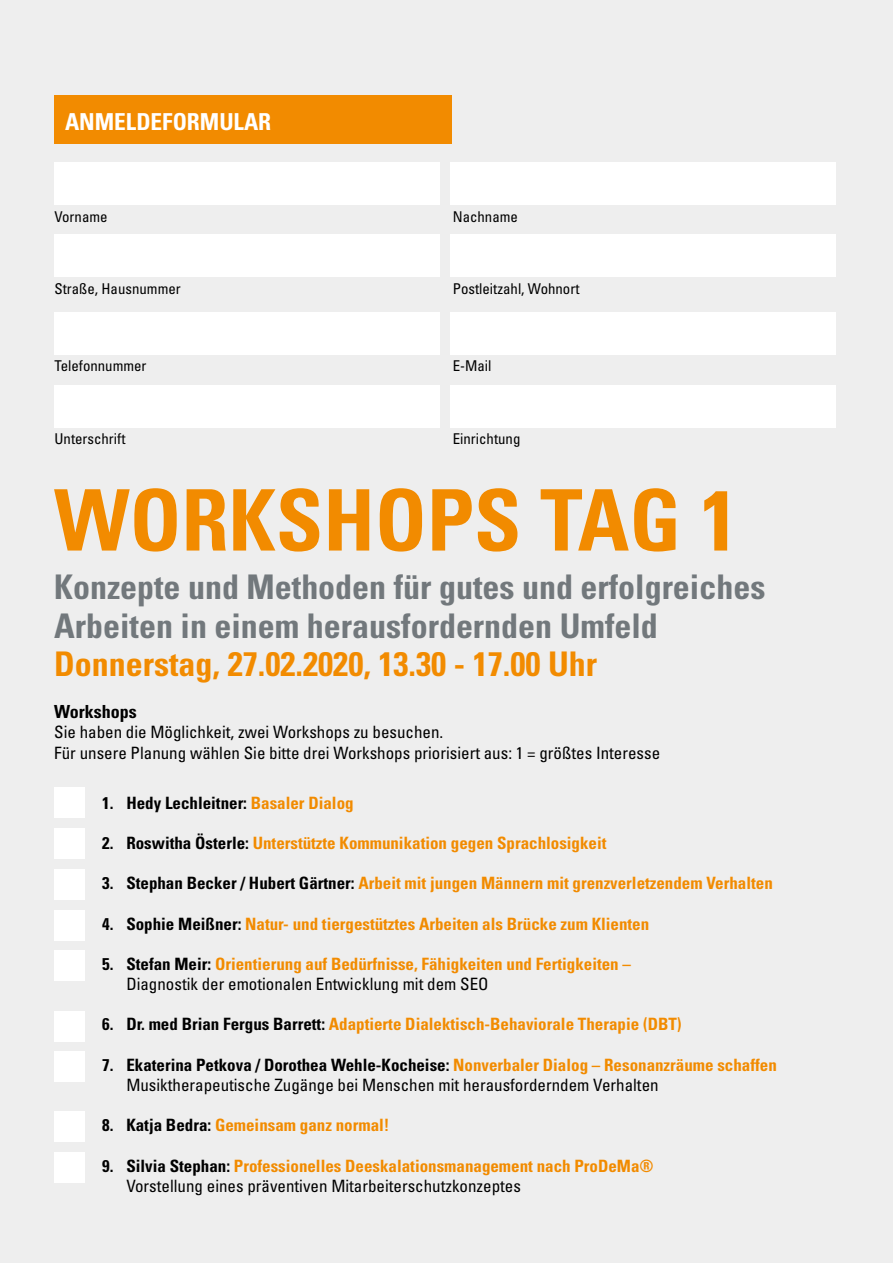
<style>
.page{position:relative;width:893px;height:1263px;background:#eee}
.page>*{position:absolute;margin:0;border:0;box-sizing:border-box;transform-origin:0 0}
.t1{font:700 condensed 84.9px "Univers";color:#f28b00}
.t2{font:700 condensed 33.9px/38.2px "Univers";color:#72787c}
.t3{font:700 condensed 33.9px "Univers";color:#f28b00}
.t4{font:700 condensed 23.4px "Univers";color:#fff}
.t5{font:700 condensed 18px "Univers";color:#000}
.t6{font:700 condensed 16.95px/20.1px "Univers";color:#f28b00}
.t7{font:condensed 16.95px/20.1px "Univers";color:#000}
.t8{font:700 condensed 16.95px "Univers";color:#000}
.t9{font:condensed 14.85px "Univers";color:#000}
.s1{color:#f28b00}
.s2{color:#000}
.s3{font-weight:400;color:#000}
.s4{font-weight:700}
.s5{font-weight:700;color:#f28b00}
</style>
<div class="page">
<div style="left:54px;top:788px;width:30px;height:30px;background:#fff"></div>
<div style="left:54px;top:829px;width:30px;height:30px;background:#fff"></div>
<div style="left:54px;top:870px;width:31px;height:30px;background:#fff"></div>
<div style="left:54px;top:910px;width:31px;height:30px;background:#fff"></div>
<div style="left:54px;top:950px;width:31px;height:30px;background:#fff"></div>
<div style="left:54px;top:1011px;width:31px;height:30px;background:#fff"></div>
<div style="left:54px;top:1051px;width:31px;height:30px;background:#fff"></div>
<div style="left:54px;top:1112px;width:31px;height:30px;background:#fff"></div>
<div style="left:54px;top:1152px;width:31px;height:30px;background:#fff"></div>
<div style="left:54px;top:162px;width:385px;height:43px;background:#fff"></div>
<div style="left:450px;top:162px;width:385px;height:43px;background:#fff"></div>
<div style="left:54px;top:385px;width:385px;height:42px;background:#fff"></div>
<div style="left:450px;top:385px;width:385px;height:42px;background:#fff"></div>
<div style="left:54px;top:313px;width:385px;height:42px;background:#fff"></div>
<div style="left:450px;top:313px;width:385px;height:42px;background:#fff"></div>
<div style="left:54px;top:235px;width:385px;height:42px;background:#fff"></div>
<div style="left:450px;top:235px;width:385px;height:42px;background:#fff"></div>
<div style="left:54px;top:96px;width:397px;height:48px;background:#f28b00"></div>
<h3 class="t4" style="left:65px;top:107px;width:208px">ANMELDEFORMULAR</h3>
<p class="t9" style="left:54px;top:207px;width:55px">Vorname</p>
<p class="t9" style="left:453px;top:207px;width:67px">Nachname</p>
<p class="t9" style="left:54px;top:279px;width:128px">Straße, Hausnummer</p>
<p class="t9" style="left:453px;top:279px;width:128px">Postleitzahl, Wohnort</p>
<p class="t9" style="left:54px;top:356px;width:94px">Telefonnummer</p>
<p class="t9" style="left:453px;top:356px;width:40px">E-Mail</p>
<p class="t9" style="left:54px;top:430px;width:72px">Unterschrift</p>
<p class="t9" style="left:453px;top:430px;width:69px">Einrichtung</p>
<h1 class="t1" style="left:54px;top:468px;width:685px">WORKSHOPS TAG 1</h1>
<h2 class="t2" style="left:54px;top:568px;width:713px">Konzepte und Methoden für gutes und erfolgreiches<br>Arbeiten in einem herausfordernden Umfeld</h2>
<h2 class="t3" style="left:54px;top:643px;width:544px">Donnerstag, 27.02.2020, 13.30 - 17.00 Uhr</h2>
<p class="t5" style="left:54px;top:701px;width:84px">Workshops</p>
<p class="t7" style="left:54px;top:722px;width:607px">Sie haben die Möglichkeit, zwei Workshops zu besuchen.<br>Für unsere Planung wählen Sie bitte drei Workshops priorisiert aus: 1 = größtes Interesse</p>
<p class="t8" style="left:102px;top:792px;width:253px">1. Hedy Lechleitner: <span class="s1">Basaler Dialog</span></p>
<p class="t6" style="left:102px;top:833px;width:506px"><span class="s2">2. Roswitha Österle:</span> Unterstützte Kommunikation gegen Sprachlosigkeit</p>
<p class="t6" style="left:102px;top:873px;width:672px"><span class="s2">3. Stephan Becker / Hubert Gärtner:</span> Arbeit mit jungen Männern mit grenzverletzendem Verhalten</p>
<p class="t6" style="left:102px;top:913px;width:548px"><span class="s2">4. Sophie Meißner:</span> Natur- und tiergestütztes Arbeiten als Brücke zum Klienten</p>
<p class="t6" style="left:126px;top:954px;width:506px;text-indent:-24px"><span class="s2">5. Stefan Meir:</span> Orientierung auf Bedürfnisse, Fähigkeiten und Fertigkeiten –<br><span class="s3">Diagnostik der emotionalen Entwicklung mit dem SEO</span></p>
<p class="t6" style="left:102px;top:1014px;width:581px"><span class="s2">6. Dr. med Brian Fergus Barrett:</span> Adaptierte Dialektisch-Behaviorale Therapie (DBT)</p>
<p class="t7" style="left:126px;top:1054px;width:652px;text-indent:-24px"><span class="s4">7. Ekaterina Petkova / Dorothea Wehle-Kocheise:</span> <span class="s5">Nonverbaler Dialog – Resonanzräume schaffen<br></span>Musiktherapeutische Zugänge bei Menschen mit herausforderndem Verhalten</p>
<p class="t6" style="left:102px;top:1115px;width:289px"><span class="s2">8. Katja Bedra:</span> Gemeinsam ganz normal!</p>
<p class="t7" style="left:126px;top:1155px;width:529px;text-indent:-24px"><span class="s4">9. Silvia Stephan:</span> <span class="s5">Professionelles Deeskalationsmanagement nach ProDeMa®<br></span>Vorstellung eines präventiven Mitarbeiterschutzkonzeptes</p>
</div>
